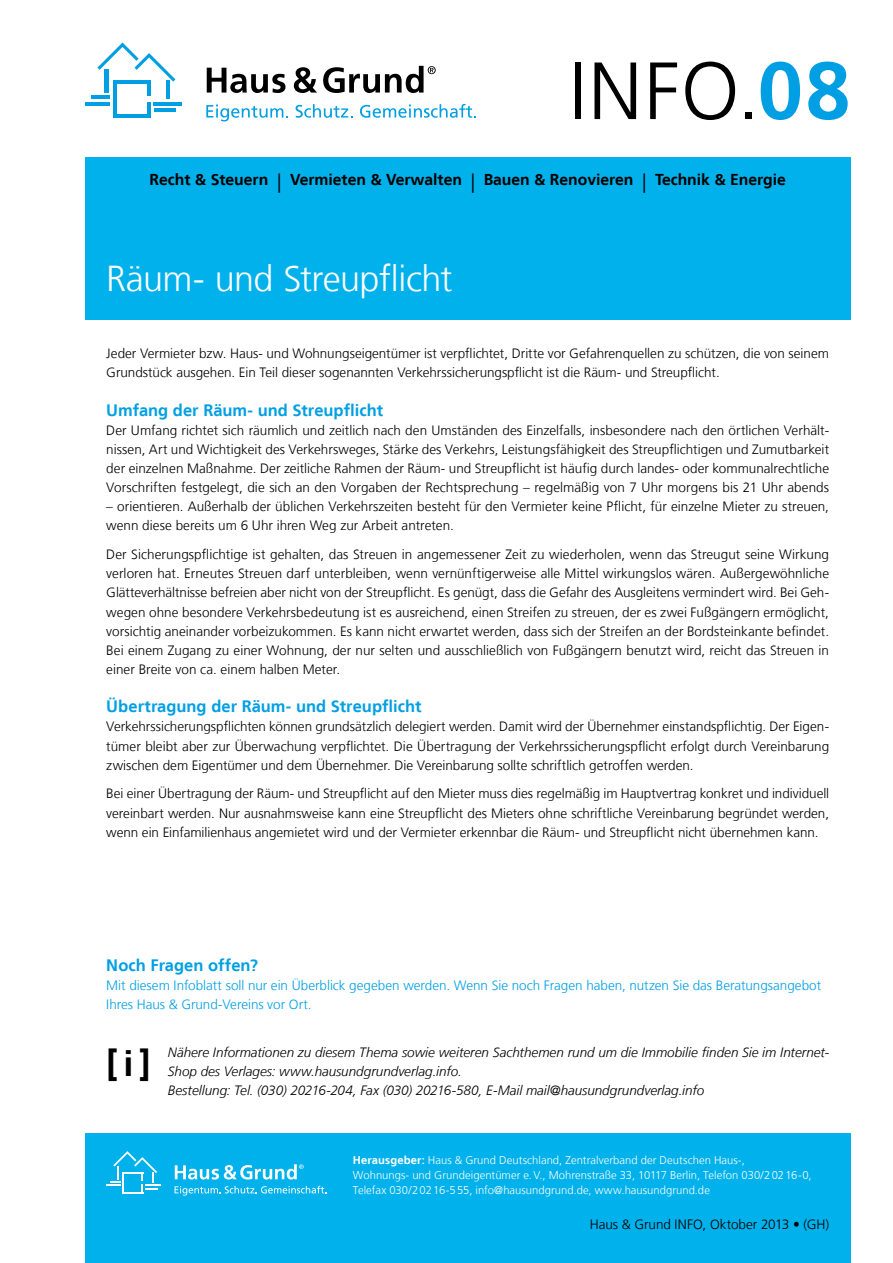
<style>
.page{position:relative;width:893px;height:1263px;background:#fff}
.page>*{position:absolute;margin:0;border:0;box-sizing:border-box;transform-origin:0 0}
.t1{font:300 81px "Frutiger LT";color:#000}
.t2{font:300 36px "Frutiger LT";letter-spacing:-.015em;color:#fff}
.t3{font:700 36px "Frutiger LT";color:#000}
.t4{font:700 16.5px "Frutiger LT";color:#009fe3}
.t5{font:700 15.75px "Frutiger LT";color:#000}
.t6{font:300 13.5px/19.2px "Frutiger LT";color:#000;text-align:justify}
.t7{font:italic 300 13.5px/19.2px "Frutiger LT";color:#000}
.t8{font:300 13.5px/19.2px "Frutiger LT";color:#009fe3}
.t9{font:300 11.25px/15px "Frutiger LT";letter-spacing:.005em;color:#fff}
.s1{font-weight:700;color:#009fe3}
.s2{font-weight:300;font-size:19.5px}
.s3{font-weight:700}
</style>
<div class="page">
<div style="left:85px;top:157px;width:765px;height:163px;background:#00b1eb"></div>
<hr style="left:113px;top:80px;width:3px;height:38px;background:#009fe3">
<hr style="left:147px;top:102px;width:4px;height:16px;background:#009fe3">
<hr style="left:113px;top:114px;width:38px;height:4px;background:#009fe3">
<hr style="left:113px;top:80px;width:38px;height:3px;background:#009fe3">
<hr style="left:154px;top:108px;width:21px;height:3px;background:#009fe3">
<hr style="left:154px;top:102px;width:28px;height:3px;background:#009fe3">
<hr style="left:147px;top:80px;width:4px;height:16px;background:#009fe3">
<hr style="left:166px;top:81px;width:3px;height:18px;background:#009fe3">
<hr style="left:91px;top:96px;width:19px;height:3px;background:#009fe3">
<hr style="left:85px;top:102px;width:25px;height:3px;background:#009fe3">
<hr style="left:104px;top:69px;width:4px;height:24px;background:#009fe3">
<svg style="left:97px;top:43px;width:78px;height:39px"></svg>
<svg style="left:207px;top:68px;width:78px;height:25px"></svg>
<svg style="left:294px;top:67px;width:23px;height:26px"></svg>
<svg style="left:323px;top:66px;width:113px;height:27px"></svg>
<svg style="left:206px;top:105px;width:82px;height:16px"></svg>
<svg style="left:296px;top:104px;width:57px;height:14px"></svg>
<svg style="left:360px;top:104px;width:116px;height:14px"></svg>
<div style="left:85px;top:1133px;width:765px;height:130px;background:#00b1eb"></div>
<svg style="left:106px;top:1151px;width:55px;height:42px"></svg>
<svg style="left:175px;top:1164px;width:129px;height:15px"></svg>
<svg style="left:175px;top:1186px;width:151px;height:9px"></svg>
<h1 class="t1" style="left:569px;top:45px;width:283px">Info.<span class="s1">08</span></h1>
<p class="t5" style="left:150px;top:170px;width:638px">Recht &amp; Steuern <span class="s2">|</span> Vermieten &amp; Verwalten <span class="s2">|</span> Bauen &amp; Renovieren <span class="s2">|</span> Technik &amp; Energie</p>
<h2 class="t2" style="left:106px;top:258px;width:348px">Räum- und Streupflicht</h2>
<p class="t6" style="left:106px;top:344px;width:724px">Jeder Vermieter bzw. Haus- und Wohnungseigentümer ist verpflichtet, Dritte vor Gefahrenquellen zu schützen, die von seinem<br>Grundstück ausgehen. Ein Teil dieser sogenannten Verkehrssicherungspflicht ist die Räum- und Streupflicht.</p>
<p class="t4" style="left:106px;top:400px;width:278px">Umfang der Räum- und Streupflicht</p>
<p class="t6" style="left:106px;top:421px;width:724px">Der Umfang richtet sich räumlich und zeitlich nach den Umständen des Einzelfalls, insbesondere nach den örtlichen Verhält&shy;nissen, Art und Wichtigkeit des Verkehrsweges, Stärke des Verkehrs, Leistungsfähigkeit des Streupflichtigen und Zumutbarkeit der einzelnen Maßnahme. Der zeitliche Rahmen der Räum- und Streupflicht ist häufig durch landes- oder kommunalrechtliche Vorschriften festgelegt, die sich an den Vorgaben der Rechtsprechung – regelmäßig von 7 Uhr morgens bis 21 Uhr abends</p>
<p class="t6" style="left:106px;top:497px;width:724px">– orientieren. Außerhalb der üblichen Verkehrszeiten besteht für den Vermieter keine Pflicht, für einzelne Mieter zu streuen, wenn diese bereits um 6 Uhr ihren Weg zur Arbeit antreten.</p>
<p class="t6" style="left:106px;top:545px;width:724px">Der Sicherungspflichtige ist gehalten, das Streuen in angemessener Zeit zu wiederholen, wenn das Streugut seine Wirkung verloren hat. Erneutes Streuen darf unterbleiben, wenn vernünftigerweise alle Mittel wirkungslos wären. Außergewöhnliche Glätteverhältnisse befreien aber nicht von der Streupflicht. Es genügt, dass die Gefahr des Ausgleitens vermindert wird. Bei Geh&shy;wegen ohne besondere Verkehrsbedeutung ist es ausreichend, einen Streifen zu streuen, der es zwei Fußgängern ermöglicht, vorsichtig aneinander vorbeizukommen. Es kann nicht erwartet werden, dass sich der Streifen an der Bordsteinkante befindet.<br>Bei einem Zugang zu einer Wohnung, der nur selten und ausschließlich von Fußgängern benutzt wird, reicht das Streuen in einer Breite von ca. einem halben Meter.</p>
<p class="t4" style="left:106px;top:697px;width:317px">Übertragung der Räum- und Streupflicht</p>
<p class="t6" style="left:106px;top:717px;width:724px">Verkehrssicherungspflichten können grundsätzlich delegiert werden. Damit wird der Übernehmer einstandspflichtig. Der Eigen&shy;tümer bleibt aber zur Überwachung verpflichtet. Die Übertragung der Verkehrssicherungspflicht erfolgt durch Vereinbarung zwischen dem Eigentümer und dem Übernehmer. Die Vereinbarung sollte schriftlich getroffen werden.</p>
<p class="t6" style="left:106px;top:784px;width:724px">Bei einer Übertragung der Räum- und Streupflicht auf den Mieter muss dies regelmäßig im Hauptvertrag konkret und individuell vereinbart werden. Nur ausnahmsweise kann eine Streupflicht des Mieters ohne schriftliche Vereinbarung begründet werden, wenn ein Einfamilienhaus angemietet wird und der Vermieter erkennbar die Räum- und Streupflicht nicht übernehmen kann.</p>
<p class="t4" style="left:106px;top:955px;width:153px">Noch Fragen offen?</p>
<p class="t8" style="left:106px;top:976px;width:716px">Mit diesem Infoblatt soll nur ein Überblick gegeben werden. Wenn Sie noch Fragen haben, nutzen Sie das Beratungsangebot<br>Ihres Haus &amp; Grund-Vereins vor Ort.</p>
<p class="t7" style="left:168px;top:1043px;width:663px">Nähere Informationen zu diesem Thema sowie weiteren Sachthemen rund um die Immobilie finden Sie im Internet-<br>Shop des Verlages: www.hausundgrundverlag.info.<br>Bestellung: Tel. (030) 20216-204, Fax (030) 20216-580, E-Mail mail@hausundgrundverlag.info</p>
<h2 class="t3" style="left:106px;top:1042px;width:46px">[i]</h2>
<p class="t9" style="left:353px;top:1152px;width:460px"><span class="s3">Herausgeber:</span> Haus &amp; Grund Deutschland, Zentralverband der Deutschen Haus-,<br>Wohnungs- und Grundeigentümer e.V., Mohrenstraße 33, 10117 Berlin, Telefon 030/20216-0,<br>Telefax 030/20216-555, info@hausundgrund.de, www.hausundgrund.de</p>
<p class="t6" style="left:590px;top:1215px;width:241px">Haus &amp; Grund INFO, Oktober 2013 • (GH)</p>
</div>
